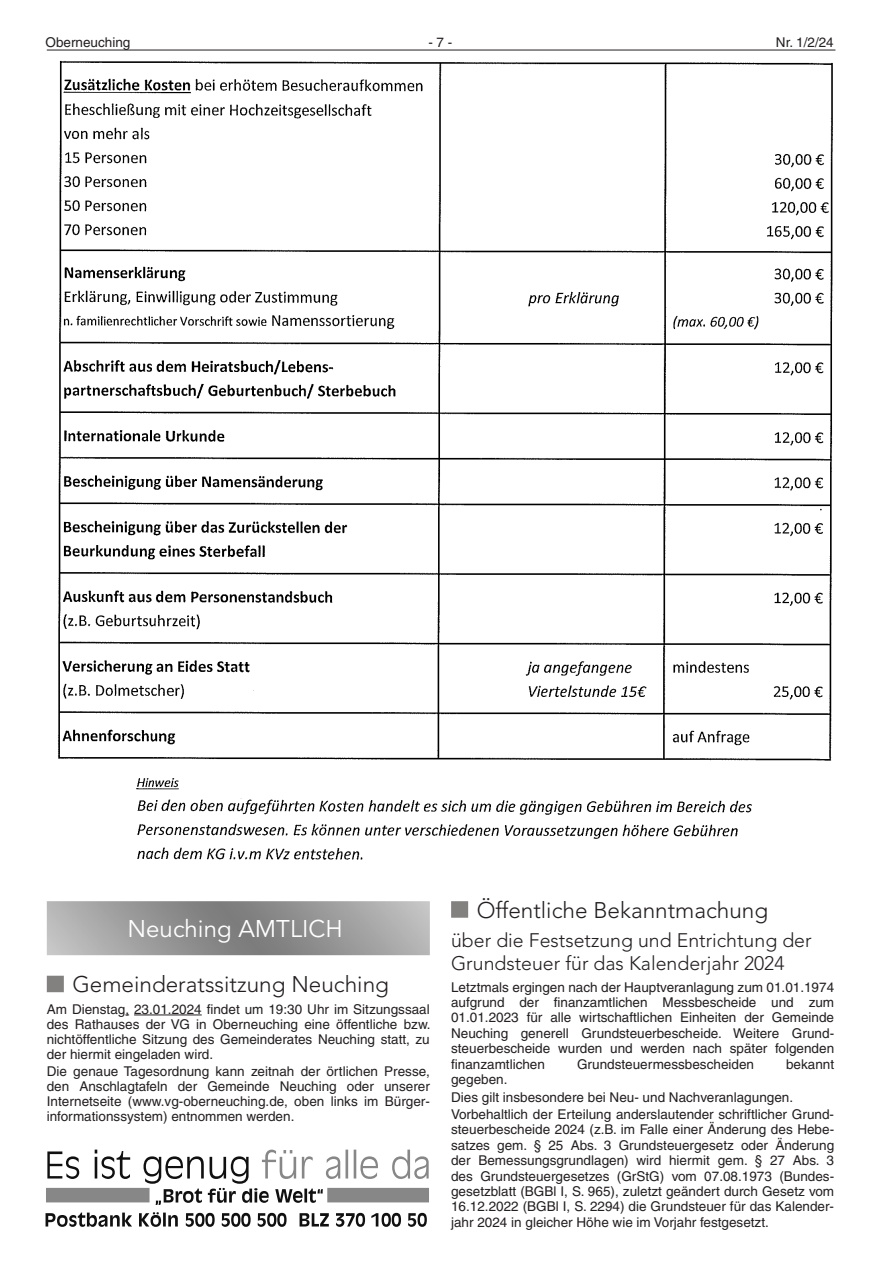
<style>
.page{position:relative;width:881px;height:1263px;background:#fff}
.page>*{position:absolute;margin:0;border:0;box-sizing:border-box;transform-origin:0 0}
.t1{font:24px "Avenir LT";color:#fff}
.t2{font:300 22.5px "Avenir LT";color:#231f20}
.t3{font:300 19.5px/23px "Avenir LT";color:#231f20}
.t4{font:13.5px/15.5px "Helvetica LT";color:#231f20;text-align:justify}
</style>
<div class="page">
<hr style="left:47px;top:50px;width:788px;height:1px;background:#231f20">
<div style="left:451px;top:901px;width:17px;height:17px;background:#838180"></div>
<div style="left:47px;top:976px;width:17px;height:16px;background:#838180"></div>
<hr style="left:134px;top:1014px;width:68px;height:1px;background:#231f20">
<img style="left:58px;top:60px;width:775px;height:800px">
<svg style="left:47px;top:901px;width:382px;height:54px;background:#9b9b9b"></svg>
<svg style="left:45px;top:1149px;width:384px;height:78px"></svg>
<p class="t4" style="left:45px;top:34px;width:86px">Oberneuching</p>
<p class="t4" style="left:428px;top:34px;width:26px">- 7 -</p>
<p class="t4" style="left:775px;top:34px;width:59px">Nr. 1/2/24</p>
<h1 class="t1" style="left:127px;top:915px;width:216px">Neuching AMTLICH</h1>
<h2 class="t2" style="left:72px;top:971px;width:318px">Gemeinderatssitzung Neuching</h2>
<p class="t4" style="left:47px;top:1001px;width:385px;line-height:15px">Am Dienstag, 23.01.2024 findet um 19:30 Uhr im Sitzungssaal des Rathauses der VG in Oberneuching eine öffentliche bzw. nichtöffentliche Sitzung des Gemeinderates Neuching statt, zu der hiermit eingeladen wird.</p>
<p class="t4" style="left:47px;top:1063px;width:384px;line-height:15px">Die genaue Tagesordnung kann zeitnah der örtlichen Presse, den Anschlagtafeln der Gemeinde Neuching oder unserer Internetseite (www.vg-oberneuching.de, oben links im Bürger&shy;informationssystem) entnommen werden.</p>
<h2 class="t2" style="left:476px;top:897px;width:293px">Öffentliche Bekanntmachung</h2>
<h3 class="t3" style="left:451px;top:929px;width:362px">über die Festsetzung und Entrichtung der<br>Grundsteuer für das Kalenderjahr 2024</h3>
<p class="t4" style="left:451px;top:979px;width:384px">Letztmals ergingen nach der Hauptveranlagung zum 01.01.1974 aufgrund der finanzamtlichen Messbescheide und zum 01.01.2023 für alle wirtschaftlichen Einheiten der Gemeinde Neuching generell Grundsteuerbescheide. Weitere Grund&shy;steuerbescheide wurden und werden nach später folgenden finanzamtlichen</p>
<p class="t4" style="left:576px;top:1056px;width:178px">Grundsteuermessbescheiden</p>
<p class="t4" style="left:785px;top:1056px;width:50px">bekannt</p>
<p class="t4" style="left:451px;top:1070px;width:384px;line-height:17.5px;text-align:left">gegeben.<br>Dies gilt insbesondere bei Neu- und Nachveranlagungen.<br>Vorbehaltlich der Erteilung anderslautender schriftlicher Grund-</p>
<p class="t4" style="left:451px;top:1122px;width:384px">steuerbescheide 2024 (z.B. im Falle einer Änderung des Hebe&shy;satzes gem. § 25 Abs. 3 Grundsteuergesetz oder Änderung der Bemessungsgrundlagen) wird hiermit gem. § 27 Abs. 3 des Grundsteuergesetzes (GrStG) vom 07.08.1973 (Bundes&shy;gesetzblatt (BGBl I, S. 965), zuletzt geändert durch Gesetz vom 16.12.2022 (BGBl I, S. 2294) die Grundsteuer für das Kalender&shy;jahr 2024 in gleicher Höhe wie im Vorjahr festgesetzt.</p>
</div>
